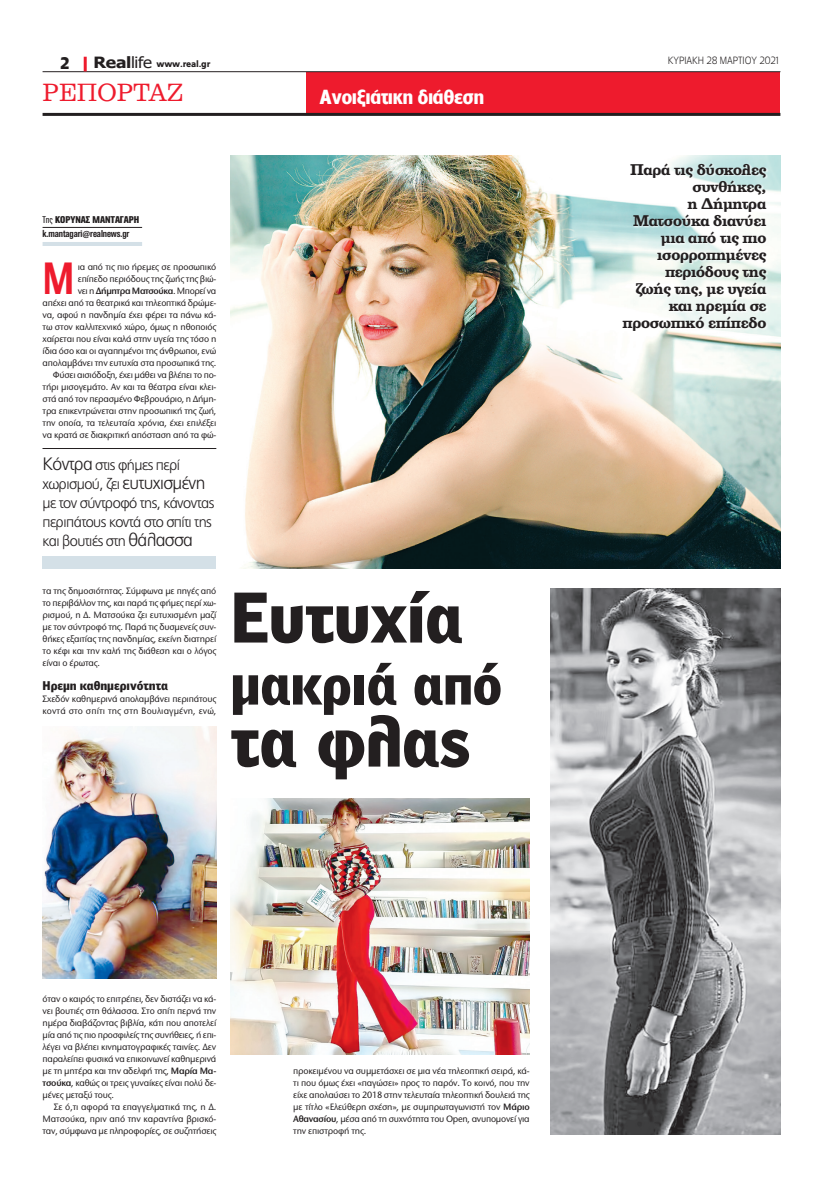
<style>
.page{position:relative;width:823px;height:1191px;background:#fff}
.page>*{position:absolute;margin:0;border:0;box-sizing:border-box;transform-origin:0 0}
.t1{font:900 68px "PF Bell Gothic Text";letter-spacing:-.01em;color:#231f20;scale:.96 1}
.t2{font:900 55px "PF Bell Gothic Text";letter-spacing:-.01em;color:#231f20;scale:.96 1}
.t3{font:500 42px "PF Lounge";color:#ee1b2d}
.t4{font:24px "PF Clarendon";color:#ee1b2d;scale:.96 1}
.t5{font:700 19px "PF Lounge";color:#fff}
.t6{font:700 16px "PF Lounge";color:#231f20}
.t7{font:700 15px/17px "PF Clarendon";letter-spacing:-.02em;color:#231f20;text-align:right}
.t8{font:300 15px/19px "PF Catalog";letter-spacing:-.035em;color:#231f20}
.t9{font:900 12px "PF Bell Gothic Text";letter-spacing:-.005em;color:#231f20}
.t10{font:700 10px "PF Akzidenz Text Cond";letter-spacing:-.01em;color:#231f20}
.t11{font:300 10px "PF Lounge";letter-spacing:-.005em;color:#231f20;scale:.96 1}
.t12{font:900 10px "PF Akzidenz Text Cond";letter-spacing:-.01em;color:#231f20}
.t13{font:500 9.6px/12px "Stone Sans ITC Hel";letter-spacing:-.02em;color:#231f20;text-align:justify;scale:.96 1}
.t14{font:900 9px "PF Catalog";letter-spacing:-.02em;color:#231f20;scale:.96 1}
.s1{font-family:"Tahoma";font-weight:700;font-size:15.5px}
.s2{font-family:"Tahoma";font-weight:400;font-size:15.5px}
.s3{font-weight:400}
.s4{font-weight:600}
.s5{font-size:18px}
</style>
<div class="page">
<div style="left:306px;top:72px;width:474px;height:41px;background:#ee1b2d"></div>
<hr style="left:43px;top:71px;width:737px;height:1px;background:#231f20">
<hr style="left:43px;top:113px;width:737px;height:3px;background:#231f20">
<hr style="left:84px;top:57px;width:3px;height:14px;background:#ee1b2d">
<hr style="left:43px;top:227px;width:99px;height:1px;background:#231f20">
<hr style="left:43px;top:242px;width:99px;height:4px;background:#d4e0e7">
<img style="left:230px;top:156px;width:550px;height:412px">
<img style="left:43px;top:726px;width:173px;height:252px">
<img style="left:550px;top:588px;width:230px;height:546px">
<img style="left:230px;top:798px;width:299px;height:256px">
<div style="left:622px;top:163px;width:146px;height:171px;background:#fff;opacity:.75"></div>
<div style="left:42px;top:556px;width:174px;height:12px;background:#d4e0e7"></div>
<hr style="left:42px;top:448px;width:174px;height:1px;background:#231f20">
<p class="t14" style="left:94px;top:59px;width:123px"><span class="s1">Real</span><span class="s2">life</span> www.real.gr</p>
<p class="t11" style="left:667px;top:55px;width:119px">ΚΥΡΙΑΚΗ 28 μαρτι ου 2021</p>
<h3 class="t6" style="left:60px;top:54px;width:11px">2</h3>
<h3 class="t4" style="left:43px;top:80px;width:148px">ρεπορταζ</h3>
<h3 class="t5" style="left:319px;top:86px;width:166px">Ανοιξιάτικη διάθεση</h3>
<p class="t12" style="left:43px;top:214px;width:98px"><span class="s3">Της</span> ΚΟΡΥΝΑΣ ΜΑΝΤΑΓΑΡΗ</p>
<h3 class="t3" style="left:43px;top:255px;width:33px">M</h3>
<p class="t10" style="left:43px;top:228px;width:88px">k.mantagari@realnews.gr</p>
<p class="t13" style="left:43px;top:261px;width:182px;text-align:right">ια από τις πιο ήρεμες σε προσωπικό<br>επίπεδο περιόδους της ζωής της βιώ-<br>νει η <span class="s4">Δήμητρα Ματσούκα</span>. Μπορεί να<br>απέχει από τα θεατρικά και τηλεοπτικά δρώμε&shy;να, αφού η πανδημία έχει φέρει τα πάνω κά&shy;τω στον καλλιτεχνικό χώρο, όμως η ηθοποιός χαίρεται που είναι καλά στην υγεία της τόσο η ίδια όσο και οι αγαπημένοι της άνθρωποι, ενώ απολαμβάνει την ευτυχία στα προσωπικά της.<br>Φύσει αισιόδοξη, έχει μάθει να βλέπει το πο&shy;τήρι μισογεμάτο. Αν και τα θέατρα είναι κλει&shy;στά από τον περασμένο Φεβρουάριο, η Δήμη&shy;τρα επικεντρώνεται στην προσωπική της ζωή, την οποία, τα τελευταία χρόνια, έχει επιλέξει να κρατά σε διακριτική απόσταση από τα φώ-</p>
<h3 class="t8" style="left:42px;top:455px;width:173px"><span class="s5">Κόντρα</span> στις φήμες περί χωρισμού, ζει <span class="s5">ευτυχισμένη </span>με τον σύντροφό της, κάνοντας περιπάτους κοντά στο σπίτι της και βουτιές στη <span class="s5">θάλασσα</span></h3>
<p class="t13" style="left:43px;top:585px;width:182px">τα της δημοσιότητας. Σύμφωνα με πηγές από το περιβάλλον της, και παρά τις φήμες περί χω&shy;ρισμού, η Δ. Ματσούκα ζει ευτυχισμένη μαζί με τον σύντροφό της. Παρά τις δυσμενείς συν&shy;θήκες εξαιτίας της πανδημίας, εκείνη διατηρεί το κέφι και την καλή της διάθεση και ο λόγος είναι ο έρωτας.</p>
<p class="t9" style="left:43px;top:678px;width:127px">Ηρεμη καθημερινότητα</p>
<p class="t13" style="left:43px;top:693px;width:182px">Σχεδόν καθημερινά απολαμβάνει περιπάτους κοντά στο σπίτι της στη Βουλιαγμένη, ενώ,</p>
<h1 class="t1" style="left:230px;top:575px;width:243px">Ευτυχία</h1>
<h2 class="t2" style="left:230px;top:650px;width:284px">μακριά από</h2>
<h1 class="t1" style="left:230px;top:699px;width:251px">τα φλας</h1>
<p class="t13" style="left:43px;top:993px;width:182px">όταν ο καιρός το επιτρέπει, δεν διστάζει να κά&shy;νει βουτιές στη θάλασσα. Στο σπίτι περνά την ημέρα διαβάζοντας βιβλία, κάτι που αποτελεί μία από τις πιο προσφιλείς της συνήθειες, ή επι&shy;λέγει να βλέπει κινηματογραφικές ταινίες. Δεν παραλείπει φυσικά να επικοινωνεί καθημερινά με τη μητέρα και την αδελφή της, <span class="s4">Μαρία Μα&shy;τσούκα</span>, καθώς οι τρεις γυναίκες είναι πολύ δε&shy;μένες μεταξύ τους.</p>
<p class="t13" style="left:43px;top:1101px;width:182px;text-indent:11px">Σε ό,τι αφορά τα επαγγελματικά της, η Δ.<br>Ματσούκα, πριν από την καραντίνα βρισκό&shy;ταν, σύμφωνα με πληροφορίες, σε συζητήσεις</p>
<p class="t13" style="left:293px;top:1065px;width:248px">προκειμένου να συμμετάσχει σε μια νέα τηλεοπτική σειρά, κά&shy;τι που όμως έχει «παγώσει» προς το παρόν. Το κοινό, που την είχε απολαύσει το 2018 στην τελευταία τηλεοπτική δουλειά της με τίτλο «Ελεύθερη σχέση», με συμπρωταγωνιστή τον <span class="s4">Μάριο Αθανασίου</span>, μέσα από τη συχνότητα του Open, ανυπομονεί για την επιστροφή της.</p>
<h3 class="t7" style="left:622px;top:161px;width:145px">Παρά τις δύσκολες συνθήκες,<br>η Δήμητρα<br>Ματσούκα διανύει μια από τις πιο ισορροπημένες περιόδους της<br>ζωής της, με υγεία και ηρεμία σε προσωπικό επίπεδο</h3>
</div>
